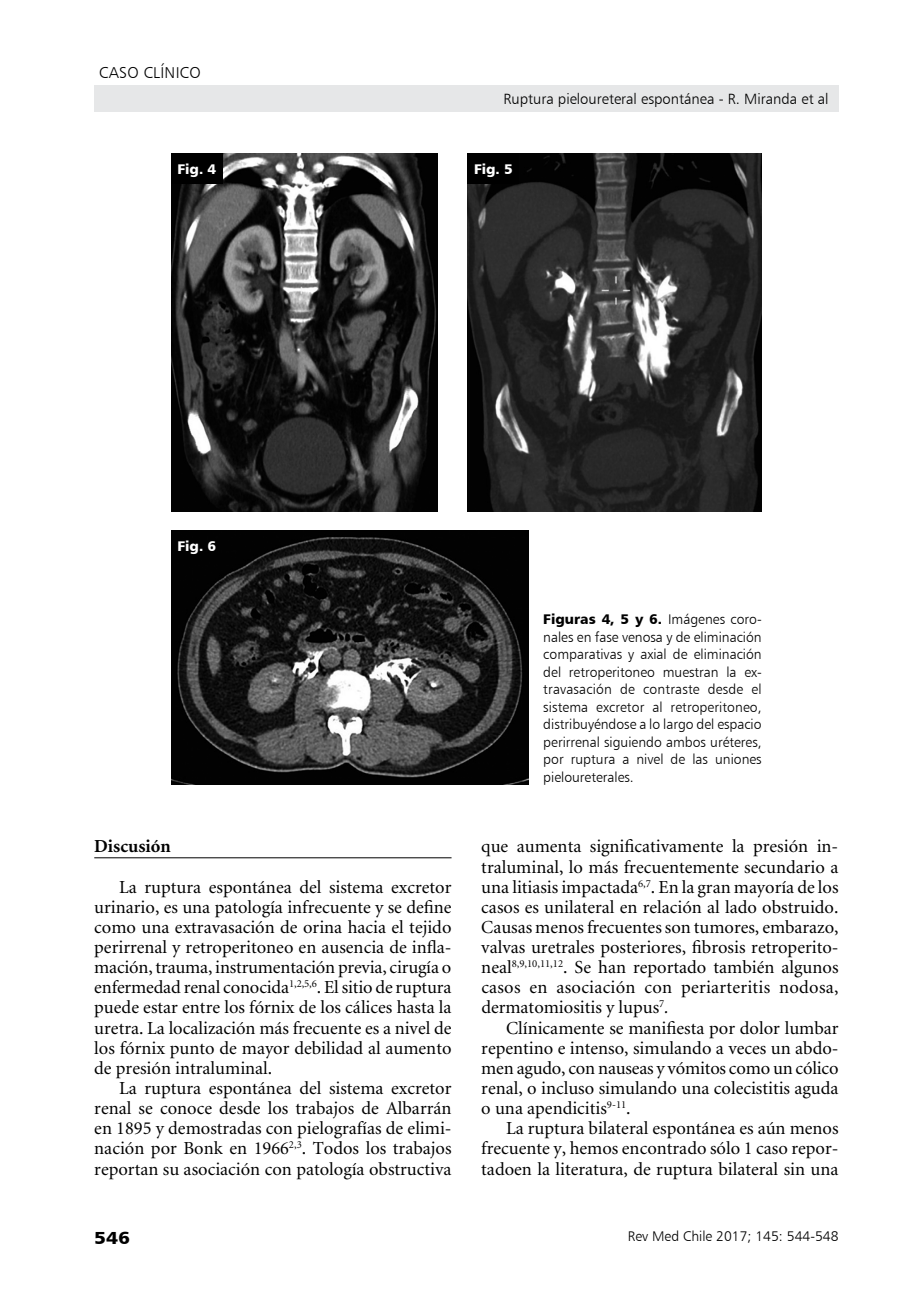
<style>
.page{position:relative;width:918px;height:1315px;background:#fff}
.page>*{position:absolute;margin:0;border:0;box-sizing:border-box;transform-origin:0 0}
.t1{font:18.38px/20.1px "Minion";color:#000;text-align:justify}
.t2{font:700 18.38px "Minion";color:#000}
.t3{font:17.5px "Humanist 777 BT Black B";color:#000;scale:1.1 1}
.t4{font:15.75px "Humanist 777 BT Light B";letter-spacing:.02em;color:#000}
.t5{font:14.88px "Humanist 777 BT Light B";color:#000}
.t6{font:14px/17.5px "Humanist 777 BT Light B";color:#000;text-align:justify}
.t7{font:14px "Humanist 777 BT Black B";color:#000}
.t8{font:14px "Humanist 777 BT Black B";color:#fff}
.s1{font-family:"Humanist 777 BT Light B"}
.s2{font-style:italic}
</style>
<div class="page">
<div style="left:94px;top:85px;width:744px;height:26px;background:#e6e7e8"></div>
<img style="left:171px;top:154px;width:267px;height:357px">
<img style="left:467px;top:154px;width:295px;height:357px">
<img style="left:171px;top:530px;width:357px;height:254px">
<hr style="left:94px;top:857px;width:357px;height:1px;background:#000">
<div style="left:171px;top:154px;width:52px;height:30px;background:#000"></div>
<div style="left:468px;top:154px;width:51px;height:30px;background:#000"></div>
<p class="t4" style="left:99px;top:63px;width:103px">caso clínico</p>
<p class="t5" style="left:503px;top:90px;width:327px">Ruptura pieloureteral espontánea - R. Miranda et al</p>
<p class="t8" style="left:177px;top:160px;width:40px">Fig. 4</p>
<p class="t8" style="left:474px;top:160px;width:40px">Fig. 5</p>
<p class="t8" style="left:177px;top:537px;width:40px">Fig. 6</p>
<p class="t2" style="left:94px;top:837px;width:78px">Discusión</p>
<p class="t1" style="left:94px;top:877px;width:359px;text-indent:25px">La ruptura espontánea del sistema excretor urinario, es una patología infrecuente y se define como una extravasación de orina hacia el tejido perirrenal y retroperitoneo en ausencia de infla&shy;mación, trauma, instrumentación previa, cirugía o enfermedad renal conocida<sup>1,2,5,6</sup>. El sitio de ruptura puede estar entre los fórnix de los cálices hasta la uretra. La localización más frecuente es a nivel de los fórnix punto de mayor debilidad al aumento de presión intraluminal.</p>
<p class="t1" style="left:94px;top:1078px;width:359px;text-indent:25px">La ruptura espontánea del sistema excretor renal se conoce desde los trabajos de Albarrán en 1895 y demostradas con pielografías de elimi&shy;nación por Bonk en 1966<sup>2,3</sup>. Todos los trabajos reportan su asociación con patología obstructiva</p>
<p class="t3" style="left:94px;top:1226px;width:34px">546</p>
<p class="t7" style="left:543px;top:610px;width:220px">Figuras 4, 5 y 6. <span class="s1">I mágenes coro-</span></p>
<p class="t6" style="left:543px;top:628px;width:220px">nales en fase venosa y de eliminación comparativas y axial de eliminación del retroperitoneo muestran la ex&shy;travasación de contraste desde el sistema excretor al retroperitoneo, distribuyéndose a lo largo del espacio perirrenal siguiendo ambos uréteres, por ruptura a nivel de las uniones pieloureterales.</p>
<p class="t1" style="left:481px;top:837px;width:359px">que aumenta significativamente la presión in&shy;traluminal, lo más frecuentemente secundario a una litiasis impactada<sup>6,7</sup>. En la gran mayoría de los casos es unilateral en relación al lado obstruido.<br>Causas menos frecuentes son tumores, embarazo, valvas uretrales posteriores, fibrosis retroperito&shy;neal<sup>8,9,10,11,12</sup>. Se han reportado también algunos casos en asociación con periarteritis nodosa, dermatomiositis y lupus<sup>7</sup><span class="s2">.</span></p>
<p class="t1" style="left:481px;top:1018px;width:359px;text-indent:25px">Clínicamente se manifiesta por dolor lumbar repentino e intenso, simulando a veces un abdo&shy;men agudo, con nauseas y vómitos como un cólico renal, o incluso simulando una colecistitis aguda o una apendicitis<sup>9-11</sup>.</p>
<p class="t1" style="left:481px;top:1119px;width:359px;text-indent:25px">La ruptura bilateral espontánea es aún menos frecuente y, hemos encontrado sólo 1 caso repor&shy;tadoen la literatura, de ruptura bilateral sin una</p>
<p class="t6" style="left:628px;top:1227px;width:212px">Rev Med Chile 2017; 145: 544-548</p>
</div>
